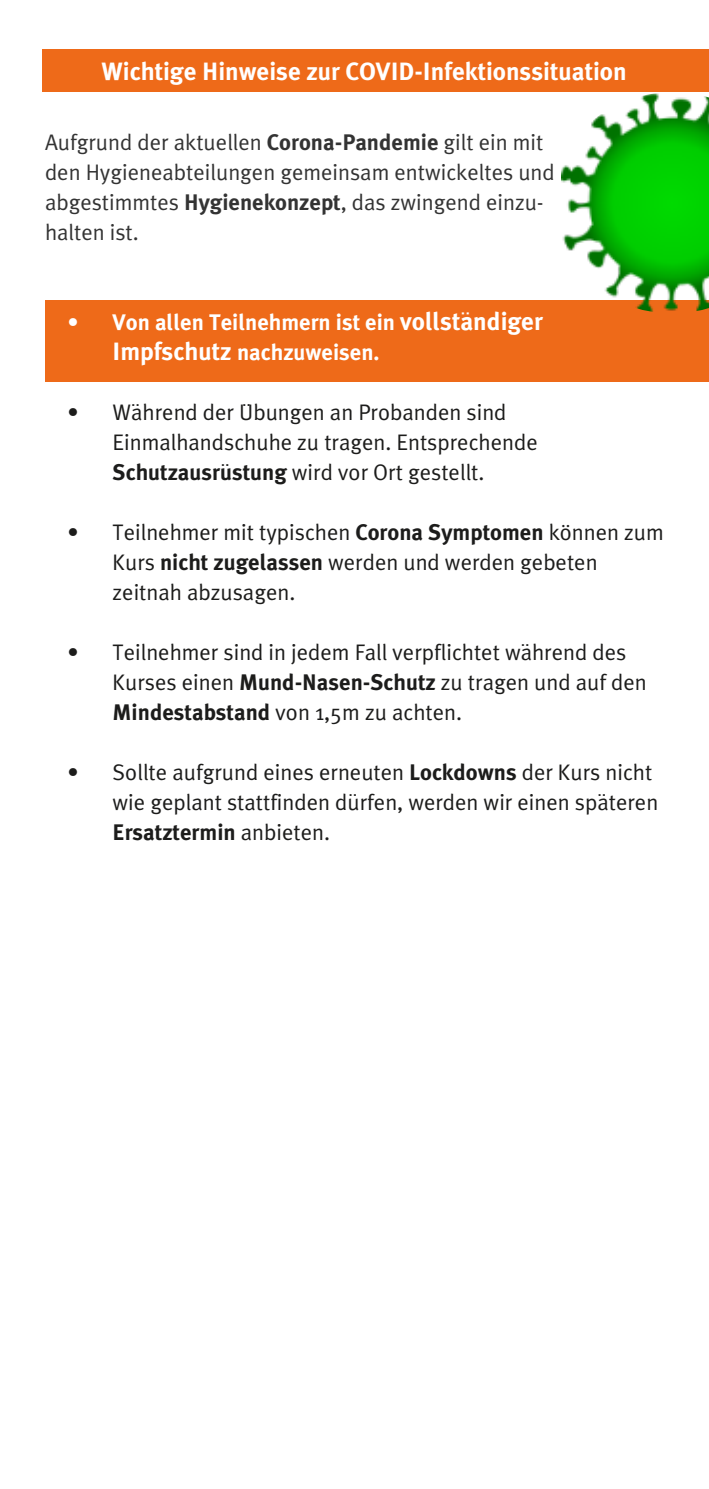
<style>
.page{position:relative;width:709px;height:1489px;background:#fff}
.page>*{position:absolute;margin:0;border:0;box-sizing:border-box;transform-origin:0 0}
.t1{font:700 25px "Meta Plus";color:#fff}
.t2{font:22.5px/30px "Meta Plus Normal";color:#1c1c1b}
.t3{font:22.5px/30px "Meta Plus Normal";color:#333}
.t4{font:700 22.5px/30px "Meta Plus";color:#fff}
.t5{font:700 22.5px "Meta Plus";color:#1c1c1b}
.s1{font-family:"Meta Plus";font-weight:700}
.s2{font-size:25px}
.s3{font-family:"Lucida Grande";font-weight:400;font-size:25px}
.s4{font-family:"Lucida Grande"}
.s5{font-family:"Meta Plus Normal";font-weight:400}
</style>
<div class="page">
<div style="left:43px;top:50px;width:666px;height:42px;background:#ee6a19"></div>
<div style="left:45px;top:300px;width:664px;height:82px;background:#ee6a19"></div>
<img style="left:562px;top:93px;width:147px;height:219px">
<p class="t1" style="left:101px;top:60px;width:526px">Wichtige Hinweise zur COVID-Infektionssituation</p>
<p class="t3" style="left:45px;top:129px;width:511px">Aufgrund der aktuellen <span class="s1">Corona-Pandemie</span> gilt ein mit den Hygieneabteilungen gemeinsam entwickeltes und abgestimmtes <span class="s1">Hygienekonzept</span>,daszwingendeinzu‐<br>halten ist.</p>
<p class="t4" style="left:113px;top:309px;width:432px;text-indent:-45px">• Von allen Teilnehmern ist ein <span class="s2">vollsta</span><span class="s3">̈</span><span class="s2">ndiger<br>Impfschutz</span> nachzuweisen.</p>
<p class="t2" style="left:113px;top:399px;width:426px;text-indent:-45px">• Wa<span class="s4">̈</span>hrend der U<span class="s4">̈</span>bungen an Probanden sind<br>Einmalhandschuhe zu tragen. Entsprechende<br><span class="s1">Schutzausru</span><span class="s4">̈</span><span class="s1">stung</span> wird vor Ort gestellt.</p>
<p class="t2" style="left:113px;top:519px;width:552px;text-indent:-45px">• Teilnehmer mit typischen <span class="s1">Corona Symptomen</span> können zum<br>Kurs <span class="s1">nicht zugelassen</span> werden und werden gebeten zeitnah abzusagen.</p>
<p class="t2" style="left:113px;top:639px;width:535px;text-indent:-45px">• Teilnehmer sind in jedem Fall verpflichtet wa<span class="s4">̈</span>hrend des<br>Kurses einen <span class="s1">Mund-Nasen-Schutz</span> zu tragen und auf den<br><span class="s1">Mindestabstand</span> von 1,5m zu achten.</p>
<p class="t2" style="left:68px;top:759px;width:592px;text-align:right">• Sollte aufgrund eines erneuten <span class="s1">Lockdowns</span> der Kurs nicht wie geplant stattfinden du<span class="s4">̈</span>rfen, werden wir einen spa<span class="s4">̈</span>teren</p>
<p class="t5" style="left:113px;top:822px;width:219px">Ersatztermin <span class="s5">anbieten.</span></p>
</div>
